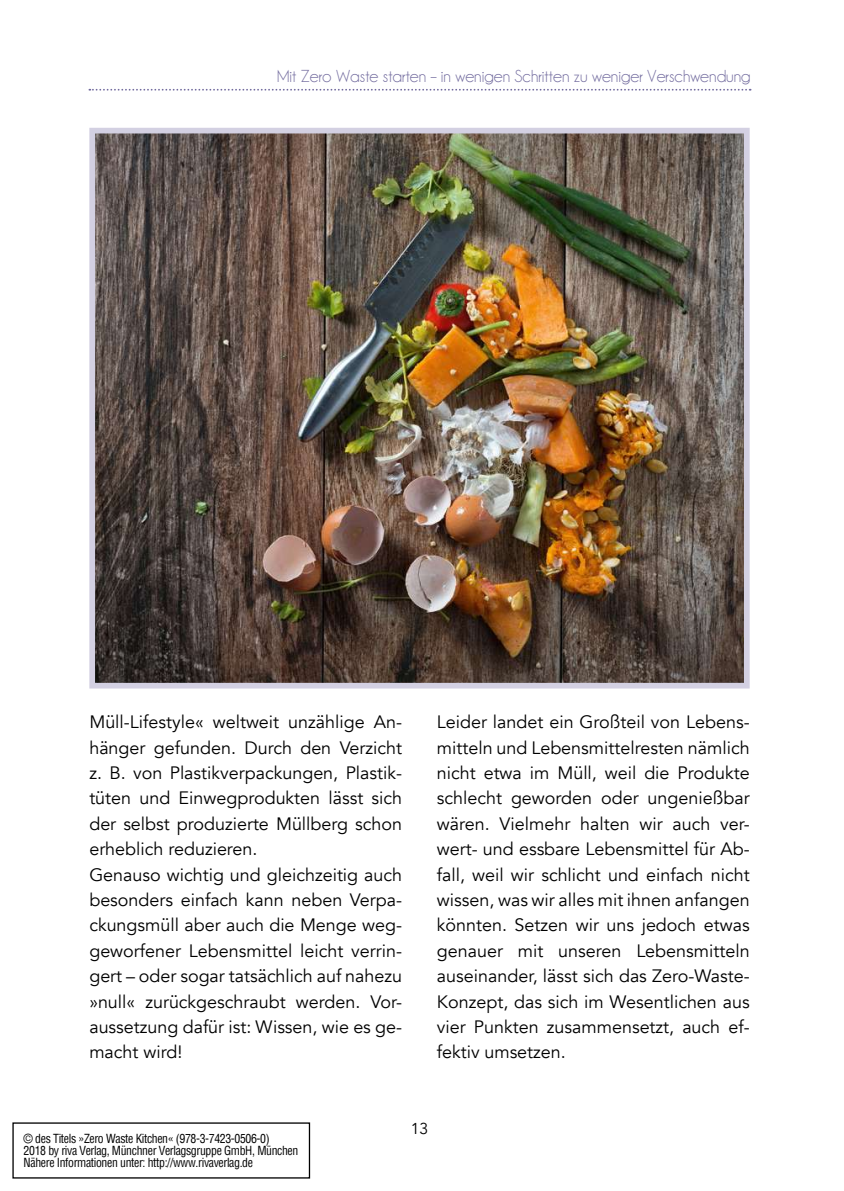
<style>
.page{position:relative;width:844px;height:1191px;background:#fff}
.page>*{position:absolute;margin:0;border:0;box-sizing:border-box;transform-origin:0 0}
.t1{font:17.85px/25.4px "Avenir";color:#000}
.t2{font:17.5px "Champagne&Limousines";color:#70699d}
.t3{font:15.75px "Avenir";color:#000}
.t4{font:condensed 12.25px/12.2px "Helvetica";letter-spacing:-.03em;color:#000;scale:.96 1}
</style>
<div class="page">
<svg style="left:89px;top:89px;width:661px;height:2px"></svg>
<img style="left:96px;top:135px;width:646px;height:546px">
<div style="left:89px;top:128px;width:660px;height:560px;border:6px solid #d3d0e2"></div>
<p class="t2" style="left:277px;top:66px;width:475px">Mit Zero Waste starten – in wenigen Schritten zu weniger Verschwendung</p>
<p class="t1" style="left:89px;top:710px;width:314px">Müll-Lifestyle« weltweit unzählige An&shy;hänger gefunden. Durch den Verzicht z. B. von Plastikverpackungen, Plastik&shy;tüten und Einwegprodukten lässt sich der selbst produzierte Müllberg schon erheblich reduzieren.<br>Genauso wichtig und gleichzeitig auch besonders einfach kann neben Verpa&shy;ckungsmüll aber auch die Menge weg&shy;geworfener Lebensmittel leicht verrin&shy;gert – oder sogar tatsächlich auf nahezu »null« zurückgeschraubt werden. Vor&shy;aussetzung dafür ist: Wissen, wie es ge&shy;macht wird!</p>
<p class="t1" style="left:437px;top:710px;width:314px;text-align:justify">Leider landet ein Großteil von Lebens&shy;mitteln und Lebensmittelresten nämlich nicht etwa im Müll, weil die Produkte schlecht geworden oder ungenießbar wären. Vielmehr halten wir auch ver&shy;wert- und essbare Lebensmittel für Ab&shy;fall, weil wir schlicht und einfach nicht wissen, was wir alles mit ihnen anfangen könnten. Setzen wir uns jedoch etwas genauer mit unseren Lebensmitteln auseinander, lässt sich das Zero-Waste-Konzept, das sich im Wesentlichen aus vier Punkten zusammensetzt, auch ef&shy;fektiv umsetzen.</p>
<p class="t4" style="left:24px;top:1132px;width:287px">© des Titels »Zero Waste Kitchen« (978-3-7423-0506-0)<br>2018 by riva Verlag, Münchner Verlagsgruppe GmbH, München<br>Nähere Informationen unter: http://www.rivaverlag.de</p>
<p class="t3" style="left:410px;top:1119px;width:19px">13</p>
</div>
